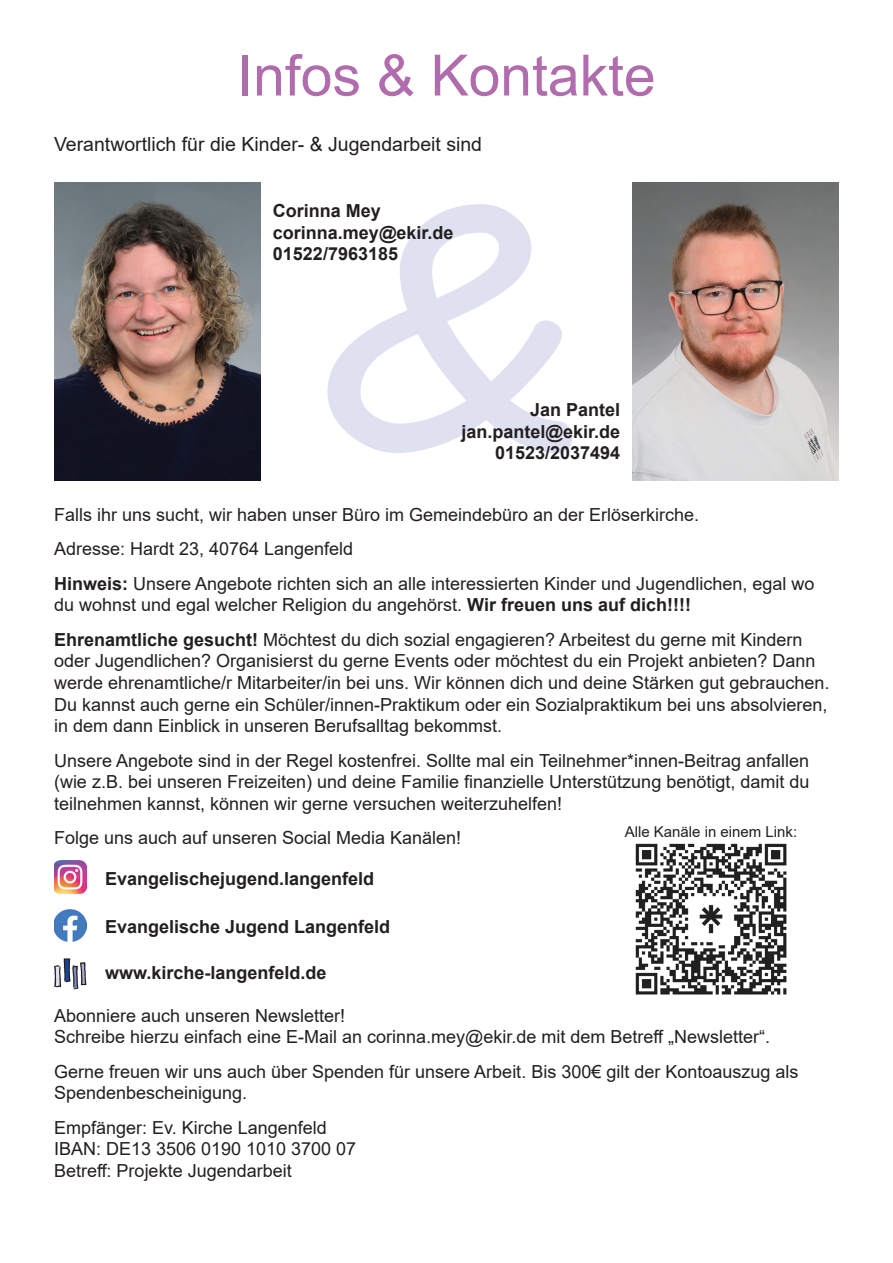
<style>
.page{position:relative;width:893px;height:1263px;background:#fff}
.page>*{position:absolute;margin:0;border:0;box-sizing:border-box;transform-origin:0 0}
.t1{font:347.25px "MV Boli";color:#e0e1f0}
.t2{font:57px "Arial";color:#b06cac}
.t3{font:19.5px "Arial";color:#231f20}
.t4{font:18px/21.6px "Arial";color:#231f20}
.t5{font:700 18px/21.6px "Arial";color:#231f20;text-align:right}
.t6{font:15px "Arial";color:#231f20}
.s1{font-weight:700}
</style>
<div class="page">
<img style="left:54px;top:183px;width:206px;height:297px">
<img style="left:633px;top:183px;width:206px;height:297px">
<img style="left:54px;top:860px;width:33px;height:33px">
<img style="left:54px;top:909px;width:33px;height:33px">
<svg style="left:54px;top:958px;width:33px;height:31px"></svg>
<img style="left:635px;top:843px;width:152px;height:152px">
<h2 class="t2" style="left:237px;top:36px;width:420px">Infos &amp; Kontakte</h2>
<p class="t3" style="left:54px;top:131px;width:430px">Verantwortlich für die Kinder- &amp; Jugendarbeit sind</p>
<h1 class="t1" style="left:319px;top:96px;width:256px">&amp;</h1>
<p class="t5" style="left:273px;top:200px;width:182px;text-align:left">Corinna Mey corinna.mey@ekir.de<br>01522/7963185</p>
<p class="t5" style="left:462px;top:399px;width:160px">Jan Pantel jan.pantel@ekir.de<br>01523/2037494</p>
<p class="t4" style="left:54px;top:497px;width:762px;line-height:34.3px">Falls ihr uns sucht, wir haben unser Büro im Gemeindebüro an der Erlöserkirche.<br>Adresse: Hardt 23, 40764 Langenfeld<br><span class="s1">Hinweis:</span> Unsere Angebote richten sich an alle interessierten Kinder und Jugendlichen, egal wo</p>
<p class="t4" style="left:54px;top:588px;width:750px;line-height:34.3px">du wohnst und egal welcher Religion du angehörst. <span class="s1">Wir freuen uns auf dich!!!!<br>Ehrenamtliche gesucht!</span> Möchtest du dich sozial engagieren? Arbeitest du gerne mit Kindern</p>
<p class="t4" style="left:54px;top:650px;width:777px">oder Jugendlichen? Organisierst du gerne Events oder möchtest du ein Projekt anbieten? Dann werde ehrenamtliche/r Mitarbeiter/in bei uns. Wir können dich und deine Stärken gut gebrauchen.<br>Du kannst auch gerne ein Schüler/innen-Praktikum oder ein Sozialpraktikum bei uns absolvieren, in dem dann Einblick in unseren Berufsalltag bekommst.</p>
<p class="t4" style="left:54px;top:749px;width:757px;text-align:justify">Unsere Angebote sind in der Regel kostenfrei. Sollte mal ein Teilnehmer*innen-Beitrag anfallen (wie z.B. bei unseren Freizeiten) und deine Familie finanzielle Unterstützung benötigt, damit du teilnehmen kannst, können wir gerne versuchen weiterzuhelfen!</p>
<p class="t4" style="left:54px;top:827px;width:409px">Folge uns auch auf unseren Social Media Kanälen!</p>
<p class="t5" style="left:105px;top:867px;width:271px">Evangelischejugend.langenfeld</p>
<p class="t5" style="left:105px;top:916px;width:287px">Evangelische Jugend Langenfeld</p>
<p class="t5" style="left:105px;top:962px;width:223px">www.kirche-langenfeld.de</p>
<p class="t4" style="left:54px;top:1004px;width:718px">Abonniere auch unseren Newsletter!<br>Schreibe hierzu einfach eine E-Mail an corinna.mey@ekir.de mit dem Betreff „Newsletter“.</p>
<p class="t4" style="left:54px;top:1060px;width:746px">Gerne freuen wir uns auch über Spenden für unsere Arbeit. Bis 300€ gilt der Kontoauszug als<br>Spendenbescheinigung.</p>
<p class="t4" style="left:54px;top:1116px;width:304px">Empfänger: Ev. Kirche Langenfeld<br>IBAN: DE13 3506 0190 1010 3700 07<br>Betreff: Projekte Jugendarbeit</p>
<p class="t6" style="left:625px;top:821px;width:174px">Alle Kanäle in einem Link:</p>
</div>
